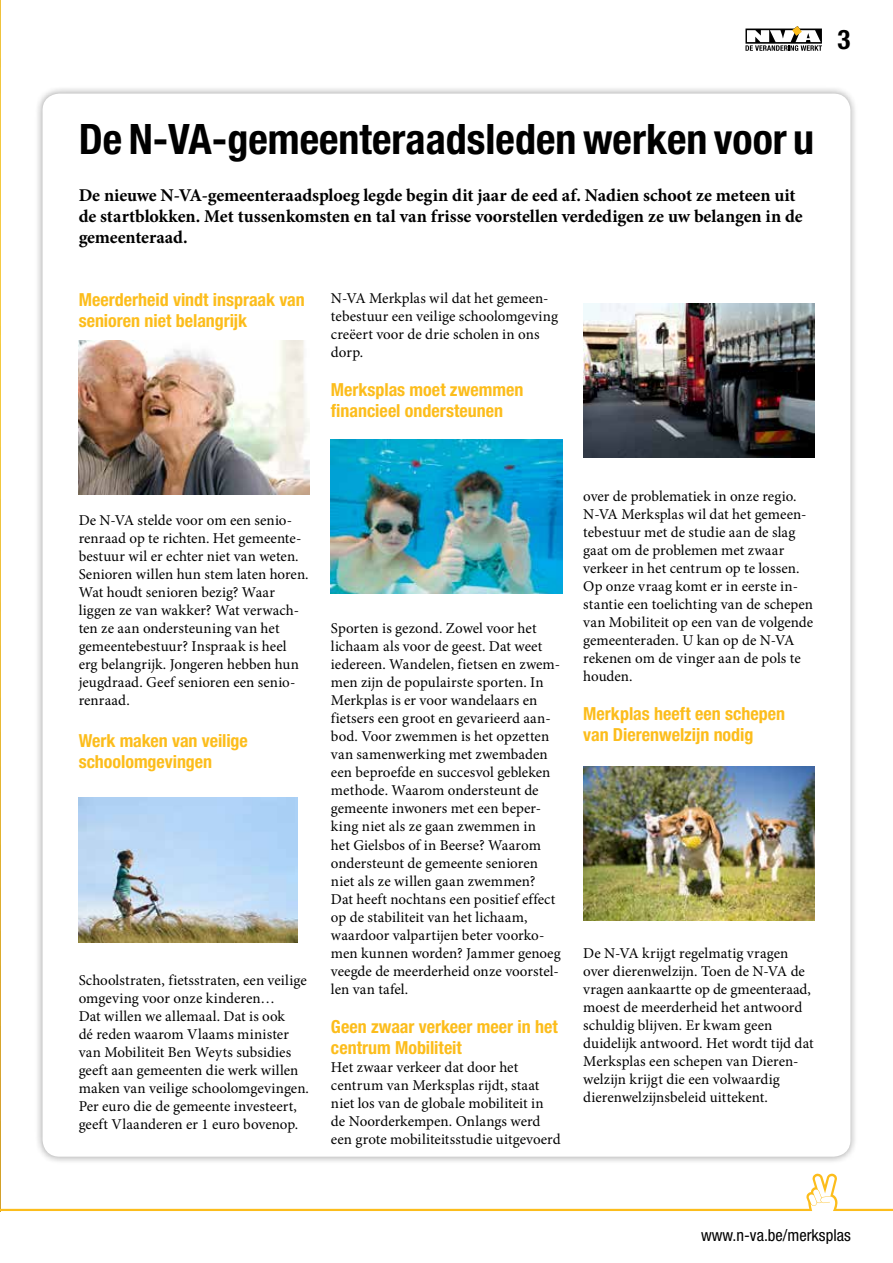
<style>
.page{position:relative;width:893px;height:1263px;background:#fff}
.page>*{position:absolute;margin:0;border:0;box-sizing:border-box;transform-origin:0 0}
.t1{font:700 condensed 42px "Helvetica Neue LT Std";color:#000}
.t2{font:700 condensed 27px "Helvetica Neue LT Std";color:#000}
.t3{font:700 condensed 18px/21px "Helvetica Neue LT Std";color:#fcbd1c}
.t4{font:700 18px/21px "Minion Pro";letter-spacing:-.005em;color:#000}
.t5{font:condensed 16.5px "Helvetica Neue LT Std";color:#000}
.t6{font:15px/18px "Minion Pro";color:#000}
</style>
<div class="page">
<img style="left:0;top:0;width:1px;height:1173px">
<svg style="left:745px;top:26px;width:77px;height:25px"></svg>
<div style="left:34px;top:85px;width:825px;height:1080px;background:#000;opacity:.4"></div>
<div style="left:43px;top:94px;width:807px;height:1063px;background:#fff;border-radius:17px"></div>
<svg style="left:0;top:57px;width:1px;height:120px"></svg>
<img style="left:79px;top:341px;width:230px;height:153px">
<img style="left:79px;top:798px;width:219px;height:145px">
<img style="left:583px;top:303px;width:231px;height:154px">
<img style="left:583px;top:766px;width:231px;height:154px">
<img style="left:331px;top:440px;width:231px;height:154px">
<svg style="left:0;top:1173px;width:893px;height:38px"></svg>
<h2 class="t2" style="left:837px;top:23px;width:14px">3</h2>
<h1 class="t1" style="left:79px;top:114px;width:737px">De N-VA-gemeenteraadsleden werken voor u</h1>
<p class="t4" style="left:79px;top:184px;width:726px">De nieuwe N-VA-gemeenteraadsploeg legde begin dit jaar de eed af. Nadien schoot ze meteen uit de startblokken. Met tussenkomsten en tal van frisse voorstellen verdedigen ze uw belangen in de gemeenteraad.</p>
<p class="t3" style="left:79px;top:289px;width:228px">Meerderheid vindt inspraak van senioren niet belangrijk</p>
<p class="t6" style="left:331px;top:290px;width:229px">N-VA Merkplas wil dat het gemeen&shy;tebestuur een veilige schoolomgeving creëert voor de drie scholen in ons dorp.</p>
<p class="t3" style="left:331px;top:379px;width:194px">Merksplas moet zwemmen financieel ondersteunen</p>
<p class="t6" style="left:79px;top:512px;width:232px">De N-VA stelde voor om een senio&shy;renraad op te richten. Het gemeente&shy;bestuur wil er echter niet van weten.<br>Senioren willen hun stem laten horen.<br>Wat houdt senioren bezig? Waar liggen ze van wakker? Wat verwach&shy;ten ze aan ondersteuning van het gemeentebestuur? Inspraak is heel erg belangrijk. Jongeren hebben hun jeugdraad. Geef senioren een senio&shy;renraad.</p>
<p class="t3" style="left:79px;top:730px;width:171px">Werk maken van veilige schoolomgevingen</p>
<p class="t6" style="left:79px;top:971px;width:232px">Schoolstraten, fietsstraten, een veilige omgeving voor onze kinderen…<br>Dat willen we allemaal. Dat is ook<br>dé reden waarom Vlaams minister van Mobiliteit Ben Weyts subsidies geeft aan gemeenten die werk willen maken van veilige schoolomgevingen.<br>Per euro die de gemeente investeert, geeft Vlaanderen er 1 euro bovenop.</p>
<p class="t6" style="left:331px;top:620px;width:231px">Sporten is gezond. Zowel voor het lichaam als voor de geest. Dat weet iedereen. Wandelen, fietsen en zwem&shy;men zijn de populairste sporten. In Merkplas is er voor wandelaars en fietsers een groot en gevarieerd aan&shy;bod. Voor zwemmen is het opzetten van samenwerking met zwembaden een beproefde en succesvol gebleken methode. Waarom ondersteunt de gemeente inwoners met een beper&shy;king niet als ze gaan zwemmen in<br>het Gielsbos of in Beerse? Waarom ondersteunt de gemeente senioren niet als ze willen gaan zwemmen?<br>Dat heeft nochtans een positief effect op de stabiliteit van het lichaam, waardoor valpartijen beter voorko&shy;men kunnen worden? Jammer genoeg veegde de meerderheid onze voorstel&shy;len van tafel.</p>
<p class="t3" style="left:331px;top:1015px;width:228px">Geen zwaar verkeer meer in het centrum Mobiliteit</p>
<p class="t6" style="left:331px;top:1058px;width:231px">Het zwaar verkeer dat door het centrum van Merksplas rijdt, staat niet los van de globale mobiliteit in de Noorderkempen. Onlangs werd een grote mobiliteitsstudie uitgevoerd</p>
<p class="t6" style="left:583px;top:488px;width:231px">over de problematiek in onze regio.<br>N-VA Merksplas wil dat het gemeen&shy;tebestuur met de studie aan de slag gaat om de problemen met zwaar verkeer in het centrum op te lossen.<br>Op onze vraag komt er in eerste in&shy;stantie een toelichting van de schepen van Mobiliteit op een van de volgende gemeenteraden. U kan op de N-VA rekenen om de vinger aan de pols te houden.</p>
<p class="t3" style="left:583px;top:703px;width:204px">Merkplas heeft een schepen van Dierenwelzijn nodig</p>
<p class="t6" style="left:583px;top:944px;width:232px">De N-VA krijgt regelmatig vragen over dierenwelzijn. Toen de N-VA de vragen aankaartte op de gmeenteraad, moest de meerderheid het antwoord schuldig blijven. Er kwam geen duidelijk antwoord. Het wordt tijd dat Merksplas een schepen van Dieren&shy;welzijn krijgt die een volwaardig dierenwelzijnsbeleid uittekent.</p>
<p class="t5" style="left:701px;top:1225px;width:151px">www.n-va.be/merksplas</p>
</div>
